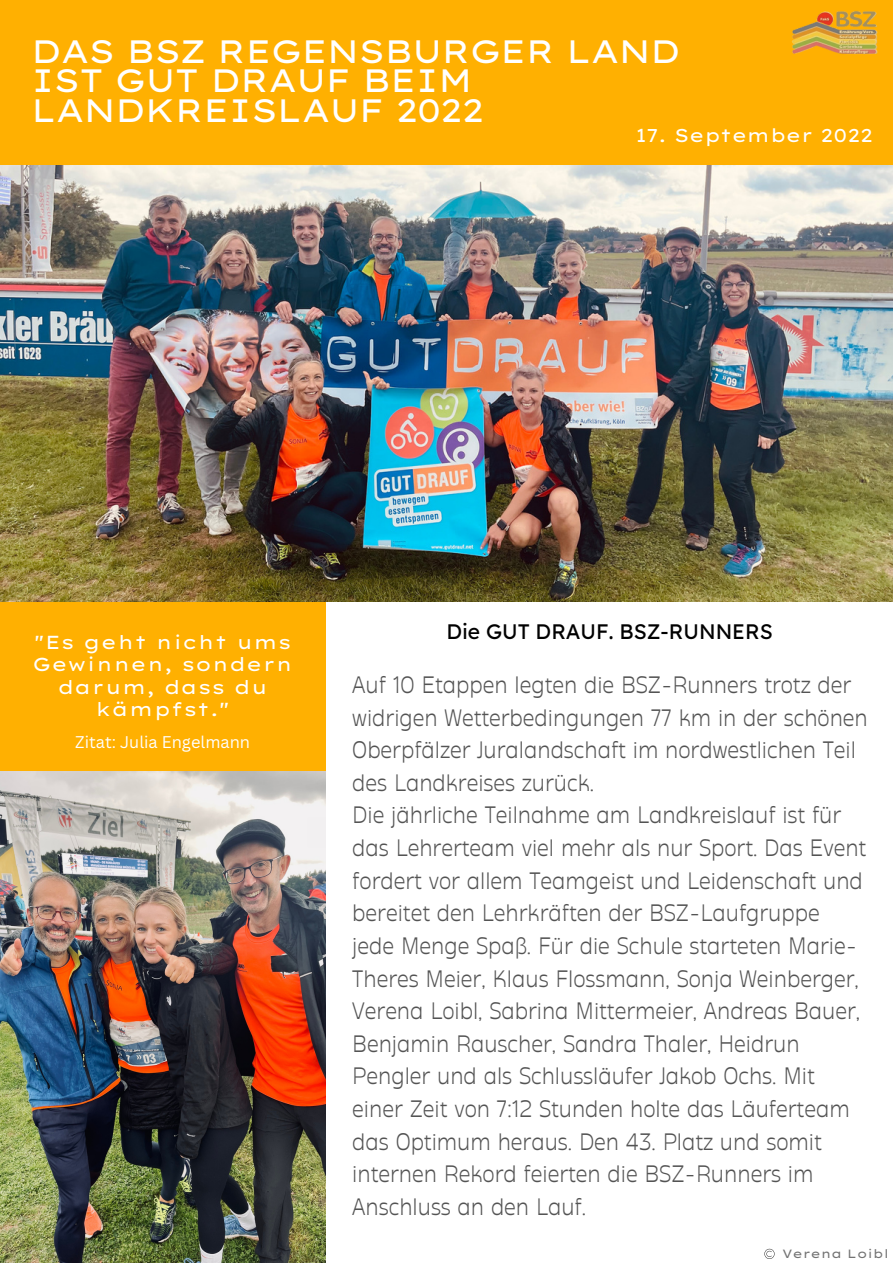
<style>
.page{position:relative;width:893px;height:1264px;background:#fff}
.page>*{position:absolute;margin:0;border:0;box-sizing:border-box;transform-origin:0 0}
.t1{font:32.4px/29.4px "Lexend Peta";letter-spacing:-.05em;color:#fff}
.t2{font:23.7px/32.5px "Stadio Now Monolinea";color:#545454}
.t3{font:21px "Lexend Deca";color:#000}
.t4{font:18.9px/22.5px "Lexend Peta";letter-spacing:.025em;color:#fff;text-align:center}
.t5{font:18.6px "Lexend Mega";color:#fff}
.t6{font:16.5px "Canva Sans";color:#fff}
.t7{font:12px "Lexend Peta";color:#737373}
</style>
<div class="page">
<div style="left:0;top:0;width:325px;height:829px;background:#ffb001"></div>
<div style="left:0;top:0;width:892px;height:325px;background:#ffb001"></div>
<img style="left:0;top:771px;width:325px;height:491px">
<img style="left:792px;top:11px;width:86px;height:44px">
<img style="left:0;top:165px;width:892px;height:436px">
<svg style="left:764px;top:1248px;width:10px;height:10px"></svg>
<h1 class="t1" style="left:31px;top:36px;width:652px">DAS BSZ REGENSBURGER LAND<br>IST GUT DRAUF BEIM<br>LANDKREISLAUF 2022</h1>
<p class="t5" style="left:635px;top:123px;width:239px">17. September 2022</p>
<p class="t4" style="left:33px;top:630px;width:262px">"Es geht nicht ums<br>Gewinnen, sondern darum, dass du kämpfst."</p>
<p class="t6" style="left:75px;top:730px;width:176px">Zitat: Julia Engelmann</p>
<p class="t3" style="left:446px;top:618px;width:328px">Die GUT DRAUF. BSZ-RUNNERS</p>
<p class="t2" style="left:352px;top:668px;width:517px">Auf 10 Etappen legten die BSZ-Runners trotz der widrigen Wetterbedingungen 77 km in der schönen Oberpfälzer Juralandschaft im nordwestlichen Teil des Landkreises zurück.<br>Die jährliche Teilnahme am Landkreislauf ist für das Lehrerteam viel mehr als nur Sport. Das Event fordert vor allem Teamgeist und Leidenschaft und bereitet den Lehrkräften der BSZ-Laufgruppe<br>jede Menge Spaß. Für die Schule starteten Marie-Theres Meier, Klaus Flossmann, Sonja Weinberger, Verena Loibl, Sabrina Mittermeier, Andreas Bauer, Benjamin Rauscher, Sandra Thaler, Heidrun Pengler und als Schlussläufer Jakob Ochs. Mit einer Zeit von 7:12 Stunden holte das Läuferteam das Optimum heraus. Den 43. Platz und somit internen Rekord feierten die BSZ-Runners im Anschluss an den Lauf.</p>
<p class="t7" style="left:782px;top:1246px;width:108px">Verena Loibl</p>
</div>
